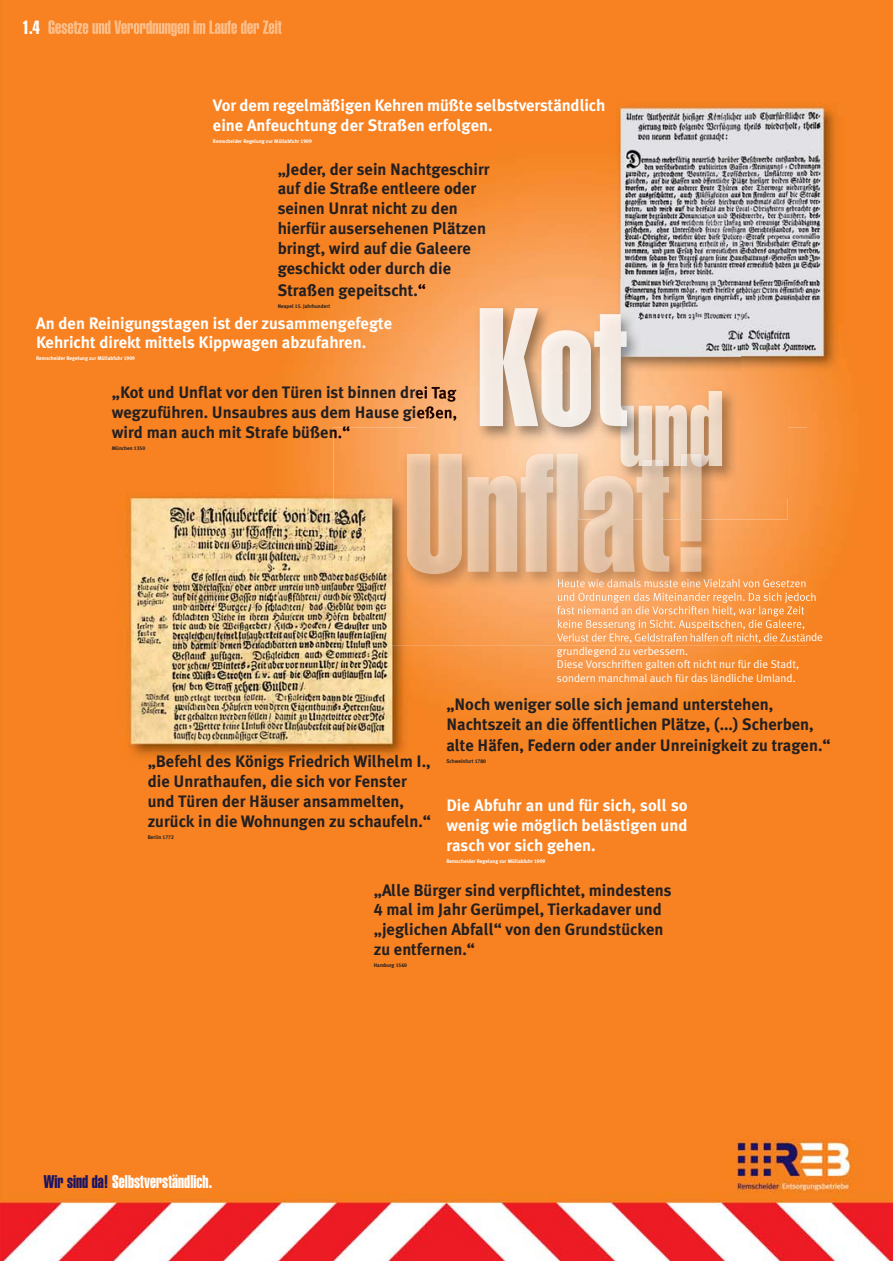
<style>
.page{position:relative;width:893px;height:1261px;background:#fff}
.page>*{position:absolute;margin:0;border:0;box-sizing:border-box;transform-origin:0 0}
.t1{font:18.9px "Helvetica Extra Compressed";color:#fff}
.t2{font:18.03px "Helvetica Extra Compressed";letter-spacing:.005em;color:#fff}
.t3{font:700 16.62px/19.9px "Meta Plus";color:#231f20}
.t4{font:700 16.62px/19.9px "Meta Plus";color:#fff}
.t5{font:11.2px/13.5px "Meta Plus Normal";color:#fff}
.t6{font:700 5.25px "Meta Plus";color:#fff}
.t7{font:700 5.25px "Meta Plus";color:#231f20}
.s1{font-family:"Meta Plus Bold Caps";font-weight:400}
.s2{color:#1b1464}
</style>
<div class="page">
<img style="left:0;top:0;width:893px;height:1260px">
<img style="left:48px;top:20px;width:94px;height:14px">
<img style="left:740px;top:372px;width:48px;height:55px">
<img style="left:418px;top:280px;width:322px;height:147px">
<img style="left:627px;top:391px;width:95px;height:36px">
<img style="left:480px;top:308px;width:147px;height:119px">
<img style="left:620px;top:405px;width:7px;height:22px">
<img style="left:333px;top:427px;width:474px;height:218px">
<img style="left:558px;top:579px;width:69px;height:8px">
<img style="left:558px;top:592px;width:60px;height:10px">
<img style="left:557px;top:606px;width:60px;height:8px">
<img style="left:558px;top:619px;width:59px;height:9px">
<img style="left:557px;top:633px;width:67px;height:8px">
<img style="left:701px;top:498px;width:87px;height:21px">
<img style="left:407px;top:454px;width:294px;height:120px">
<img style="left:578px;top:498px;width:123px;height:21px">
<img style="left:418px;top:454px;width:283px;height:44px">
<img style="left:641px;top:454px;width:60px;height:12px">
<p class="t1" style="left:22px;top:20px;width:19px">1.4</p>
<p class="t4" style="left:213px;top:97px;width:394px">Vor dem regelmäßigen Kehren müßte selbstverständlich eine Anfeuchtung der Straßen erfolgen.</p>
<p class="t6" style="left:213px;top:139px;width:100px">Remscheider Regelung zur Müllabfuhr <span class="s1">1909</span></p>
<p class="t3" style="left:278px;top:160px;width:213px">„Jeder, der sein Nachtgeschirr auf die Straße entleere oder seinen Unrat nicht zu den hierfür ausersehenen Plätzen bringt, wird auf die Galeere geschickt oder durch die</p>
<p class="t3" style="left:278px;top:281px;width:150px">Straßen gepeitscht.“</p>
<p class="t7" style="left:278px;top:304px;width:54px">Neapel <span class="s1">15</span>. Jahrhundert</p>
<p class="t4" style="left:36px;top:314px;width:357px">An den Reinigungstagen ist der zusammengefegte<br>Kehricht direkt mittels Kippwagen abzufahren.</p>
<p class="t6" style="left:36px;top:356px;width:100px">Remscheider Regelung zur Müllabfuhr <span class="s1">1909</span></p>
<p class="t3" style="left:112px;top:384px;width:347px;text-align:justify">„Kot und Unflat vor den Türen ist binnen drei Tag wegzuführen. Unsaubres aus dem Hause gießen, wird man auch mit Strafe büßen.“</p>
<p class="t7" style="left:112px;top:446px;width:35px">München <span class="s1">1350</span></p>
<p class="t5" style="left:557px;top:645px;width:244px">grundlegend zu verbessern.<br>Diese Vorschriften galten oft nicht nur für die Stadt, sondern manchmal auch für das ländliche Umland.</p>
<p class="t3" style="left:148px;top:752px;width:285px">„Befehl des Königs Friedrich Wilhelm I., die Unrathaufen, die sich vor Fenster und Türen der Häuser ansammelten, zurück in die Wohnungen zu schaufeln.“</p>
<p class="t7" style="left:148px;top:834px;width:28px">Berlin <span class="s1">1772</span></p>
<p class="t3" style="left:446px;top:694px;width:386px;line-height:20.5px">„Noch weniger solle sich jemand unterstehen,<br>Nachtszeit an die öffentlichen Plätze, (...) Scherben, alte Häfen, Federn oder ander Unreinigkeit zu tragen.“</p>
<p class="t7" style="left:446px;top:758px;width:41px">Schweinfurt <span class="s1">1780</span></p>
<p class="t4" style="left:446px;top:796px;width:243px;text-align:justify">Die Abfuhr an und für sich, soll so wenig wie möglich belästigen und rasch vor sich gehen.</p>
<p class="t6" style="left:446px;top:858px;width:100px">Remscheider Regelung zur Müllabfuhr <span class="s1">1909</span></p>
<p class="t2" style="left:44px;top:1174px;width:170px"><span class="s2">Wir sind da!</span> Selbstverständlich.</p>
<p class="t3" style="left:374px;top:880px;width:299px">„Alle Bürger sind verpflichtet, mindestens <span class="s1">4</span> mal im Jahr Gerümpel, Tierkadaver und „jeglichen Abfall“ von den Grundstücken zu entfernen.“</p>
<p class="t7" style="left:374px;top:963px;width:35px">Hamburg <span class="s1">1560</span></p>
</div>
